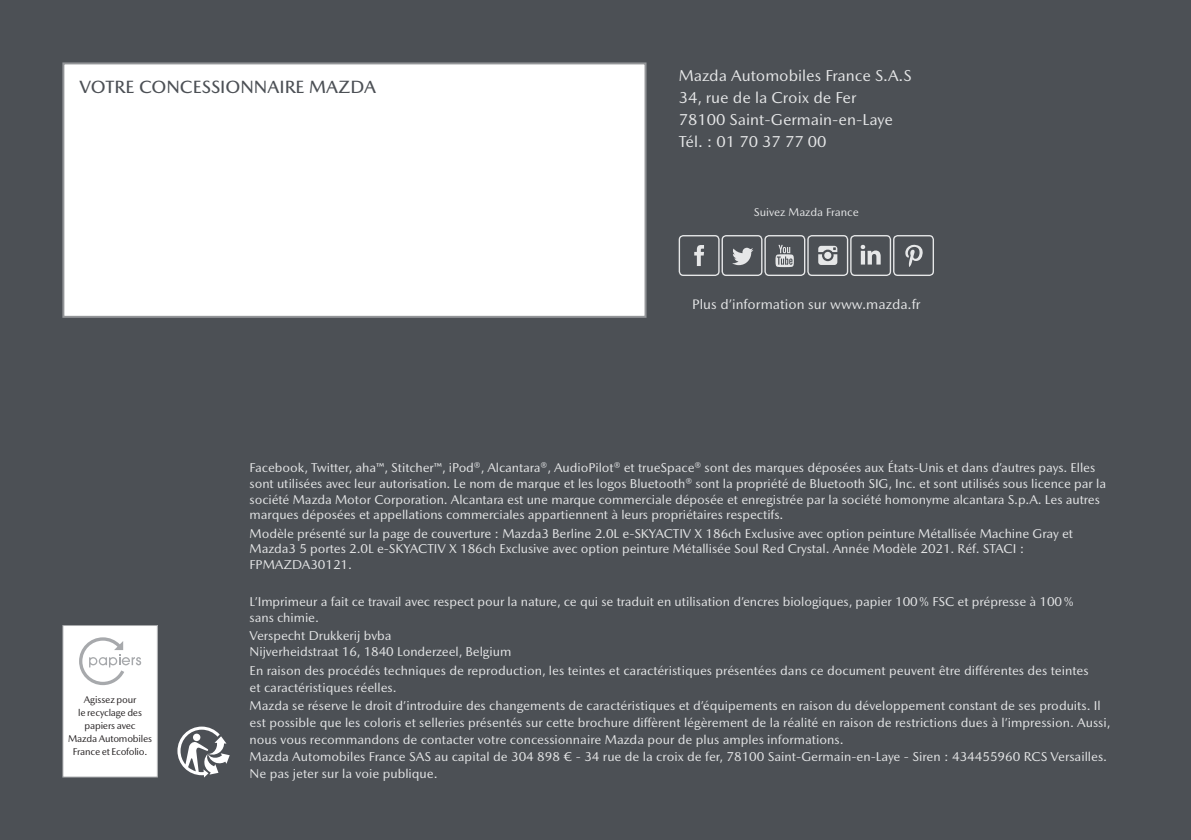
<style>
.page{position:relative;width:1191px;height:840px;background:#fff}
.page>*{position:absolute;margin:0;border:0;box-sizing:border-box;transform-origin:0 0}
.t1{font:500 18px "Mazda Type Cyrillic";color:#4c5055}
.t2{font:16px/22px "Mazda Type Cyrillic";color:#e6e7e8}
.t3{font:14px "Mazda Type Cyrillic";color:#e6e7e8}
.t4{font:13px/15.6px "Mazda Type Cyrillic";letter-spacing:-.005em;color:#e6e7e8}
.t5{font:11.4px "Mazda Type Cyrillic";color:#e6e7e8}
.t6{font:10px/13px "Mazda Type Cyrillic";letter-spacing:-.02em;color:#231f20;text-align:center}
</style>
<div class="page">
<div style="left:0;top:0;width:1191px;height:839px;background:#4c5055"></div>
<div style="left:63px;top:63px;width:582px;height:253px;background:#fff"></div>
<div style="left:62px;top:62px;width:584px;height:255px;border:2px solid #939598"></div>
<svg style="left:177px;top:726px;width:53px;height:51px"></svg>
<div style="left:63px;top:625px;width:94px;height:151px;background:#fff"></div>
<div style="left:62px;top:624px;width:96px;height:153px;border:1px solid #a7a9ac"></div>
<svg style="left:79px;top:637px;width:62px;height:47px"></svg>
<svg style="left:678px;top:235px;width:256px;height:41px"></svg>
<h1 class="t1" style="left:79px;top:80px;width:298px">VOTRE CONCESSIONNAIRE MAZDA</h1>
<p class="t2" style="left:678px;top:66px;width:234px">Mazda Automobiles France S.A.S<br>34, rue de la Croix de Fer<br>78100 Saint-Germain-en-Laye<br>Tél. : 01 70 37 77 00</p>
<p class="t5" style="left:754px;top:207px;width:106px">Suivez Mazda France</p>
<p class="t3" style="left:692px;top:299px;width:230px">Plus d’information sur www.mazda.fr</p>
<p class="t6" style="left:68px;top:693px;width:86px">Agissez pour<br>le recyclage des papiers avec<br>Mazda Automobiles<br>France et Ecofolio.</p>
<p class="t4" style="left:250px;top:461px;width:858px">Facebook, Twitter, aha™, Stitcher™, iPod®, Alcantara®, AudioPilot® et trueSpace® sont des marques déposées aux États-Unis et dans d’autres pays. Elles sont utilisées avec leur autorisation. Le nom de marque et les logos Bluetooth® sont la propriété de Bluetooth SIG, Inc. et sont utilisés sous licence par la société Mazda Motor Corporation. Alcantara est une marque commerciale déposée et enregistrée par la société homonyme alcantara S.p.A. Les autres marques déposées et appellations commerciales appartiennent à leurs propriétaires respectifs.</p>
<p class="t4" style="left:250px;top:526px;width:825px">Modèle présenté sur la page de couverture : Mazda3 Berline 2.0L e-SKYACTIV X 186ch Exclusive avec option peinture Métallisée Machine Gray et<br>Mazda3 5 portes 2.0L e-SKYACTIV X 186ch Exclusive avec option peinture Métallisée Soul Red Crystal. Année Modèle 2021. Réf. STACI :<br>FPMAZDA30121.</p>
<p class="t4" style="left:250px;top:594px;width:825px">L’Imprimeur a fait ce travail avec respect pour la nature, ce qui se traduit en utilisation d’encres biologiques, papier 100 % FSC et prépresse à 100 % sans chimie.</p>
<p class="t4" style="left:250px;top:628px;width:263px">Verspecht Drukkerij bvba<br>Nijverheidstraat 16, 1840 Londerzeel, Belgium</p>
<p class="t4" style="left:250px;top:663px;width:862px;line-height:17px">En raison des procédés techniques de reproduction, les teintes et caractéristiques présentées dans ce document peuvent être différentes des teintes<br>et caractéristiques réelles.<br>Mazda se réserve le droit d’introduire des changements de caractéristiques et d’équipements en raison du développement constant de ses produits. Il est possible que les coloris et selleries présentés sur cette brochure diffèrent légèrement de la réalité en raison de restrictions dues à l’impression. Aussi, nous vous recommandons de contacter votre concessionnaire Mazda pour de plus amples informations.<br>Mazda Automobiles France SAS au capital de 304 898 € - 34 rue de la croix de fer, 78100 Saint-Germain-en-Laye - Siren : 434455960 RCS Versailles.<br>Ne pas jeter sur la voie publique.</p>
</div>
